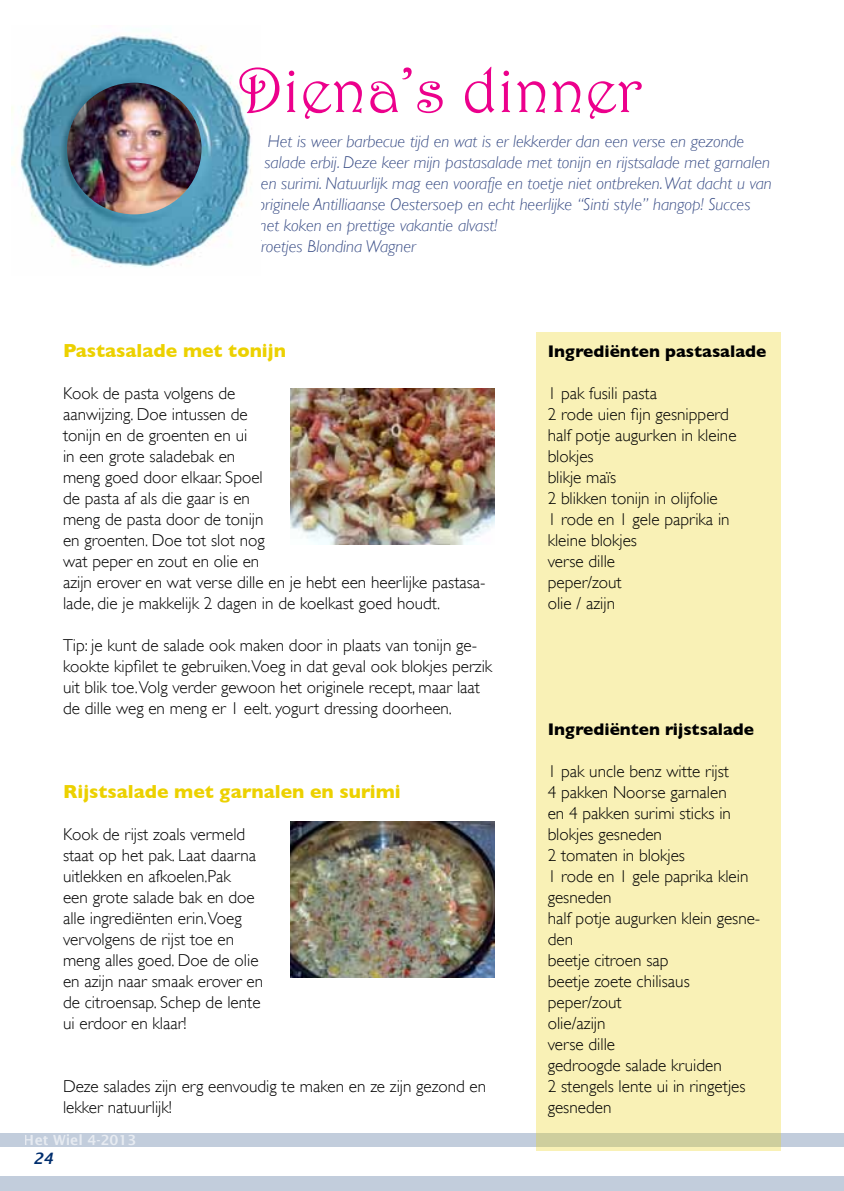
<style>
.page{position:relative;width:844px;height:1191px;background:#fff}
.page>*{position:absolute;margin:0;border:0;box-sizing:border-box;transform-origin:0 0}
.t1{font:63.88px "Harrington";color:#ec008c}
.t2{font:700 19.25px "Gill Sans";color:#ecd100}
.t3{font:300 17.15px/21px "Gill Sans";color:#000}
.t4{font:italic 300 17.15px "Gill Sans";color:#394d86}
.t5{font:700 17.15px "Gill Sans";color:#000}
.t6{font:italic 600 15.75px "Lucida Sans";color:#002e6e}
.t7{font:600 14px "Lucida Sans";color:#fff}
</style>
<div class="page">
<div style="left:0;top:1176px;width:843px;height:15px;background:#c2cddc"></div>
<div style="left:0;top:1132px;width:843px;height:14px;background:#c2cddc"></div>
<svg style="left:843px;top:1176px;width:1px;height:15px"></svg>
<svg style="left:843px;top:1133px;width:1px;height:13px"></svg>
<img style="left:290px;top:389px;width:205px;height:155px">
<img style="left:11px;top:36px;width:241px;height:232px">
<img style="left:67px;top:83px;width:134px;height:131px">
<div style="left:536px;top:332px;width:244px;height:819px;background:#f9f1b6"></div>
<img style="left:290px;top:822px;width:205px;height:155px">
<h1 class="t1" style="left:238px;top:52px;width:405px">Diena’s dinner</h1>
<p class="t4" style="left:268px;top:132px;width:477px">Het is weer barbecue tijd en wat is er lekkerder dan een verse en gezonde</p>
<p class="t4" style="left:264px;top:153px;width:507px">salade erbij. Deze keer mijn pastasalade met tonijn en rijstsalade met garnalen</p>
<p class="t4" style="left:261px;top:174px;width:512px">en surimi. Natuurlijk mag een voorafje en toetje niet ontbreken. Wat dacht u van</p>
<p class="t4" style="left:257px;top:194px;width:494px">originele Antilliaanse Oestersoep en echt heerlijke “Sinti style” hangop! Succes</p>
<p class="t4" style="left:254px;top:215px;width:245px">met koken en prettige vakantie alvast!</p>
<p class="t4" style="left:250px;top:236px;width:167px">Groetjes Blondina Wagner</p>
<p class="t2" style="left:63px;top:339px;width:224px">Pastasalade met tonijn</p>
<p class="t3" style="left:63px;top:383px;width:424px">Kook de pasta volgens de<br>aanwijzing. Doe intussen de<br>tonijn en de groenten en ui<br>in een grote saladebak en<br>meng goed door elkaar. Spoel<br>de pasta af als die gaar is en<br>meng de pasta door de tonijn<br>en groenten. Doe tot slot nog<br>wat peper en zout en olie en<br>azijn erover en wat verse dille en je hebt een heerlijke pastasa&shy;lade, die je makkelijk 2 dagen in de koelkast goed houdt.</p>
<p class="t3" style="left:63px;top:635px;width:430px">Tip: je kunt de salade ook maken door in plaats van tonijn ge&shy;kookte kipfilet te gebruiken.Voeg in dat geval ook blokjes perzik uit blik toe.Volg verder gewoon het originele recept, maar laat de dille weg en meng er 1 eelt. yogurt dressing doorheen.</p>
<p class="t2" style="left:63px;top:780px;width:339px">Rijstsalade met garnalen en surimi</p>
<p class="t3" style="left:63px;top:824px;width:201px">Kook de rijst zoals vermeld staat op het pak. Laat daarna uitlekken en afkoelen.Pak<br>een grote salade bak en doe alle ingrediënten erin.Voeg vervolgens de rijst toe en meng alles goed. Doe de olie en azijn naar smaak erover en de citroensap. Schep de lente ui erdoor en klaar!</p>
<p class="t3" style="left:63px;top:1076px;width:424px">Deze salades zijn erg eenvoudig te maken en ze zijn gezond en lekker natuurlijk!</p>
<p class="t7" style="left:24px;top:1132px;width:114px">Het Wiel 4-2013</p>
<p class="t6" style="left:33px;top:1149px;width:22px">24</p>
<p class="t5" style="left:547px;top:341px;width:220px">Ingrediënten pastasalade</p>
<p class="t3" style="left:547px;top:383px;width:190px">1 pak fusili pasta<br>2 rode uien fijn gesnipperd half potje augurken in kleine blokjes<br>blikje maïs<br>2 blikken tonijn in olijfolie<br>1 rode en 1 gele paprika in kleine blokjes<br>verse dille<br>peper/zout<br>olie / azijn</p>
<p class="t5" style="left:547px;top:719px;width:208px">Ingrediënten rijstsalade</p>
<p class="t3" style="left:547px;top:761px;width:214px">1 pak uncle benz witte rijst<br>4 pakken Noorse garnalen<br>en 4 pakken surimi sticks in blokjes gesneden<br>2 tomaten in blokjes<br>1 rode en 1 gele paprika klein gesneden<br>half potje augurken klein gesne&shy;den<br>beetje citroen sap<br>beetje zoete chilisaus peper/zout<br>olie/azijn<br>verse dille<br>gedroogde salade kruiden<br>2 stengels lente ui in ringetjes gesneden</p>
</div>
